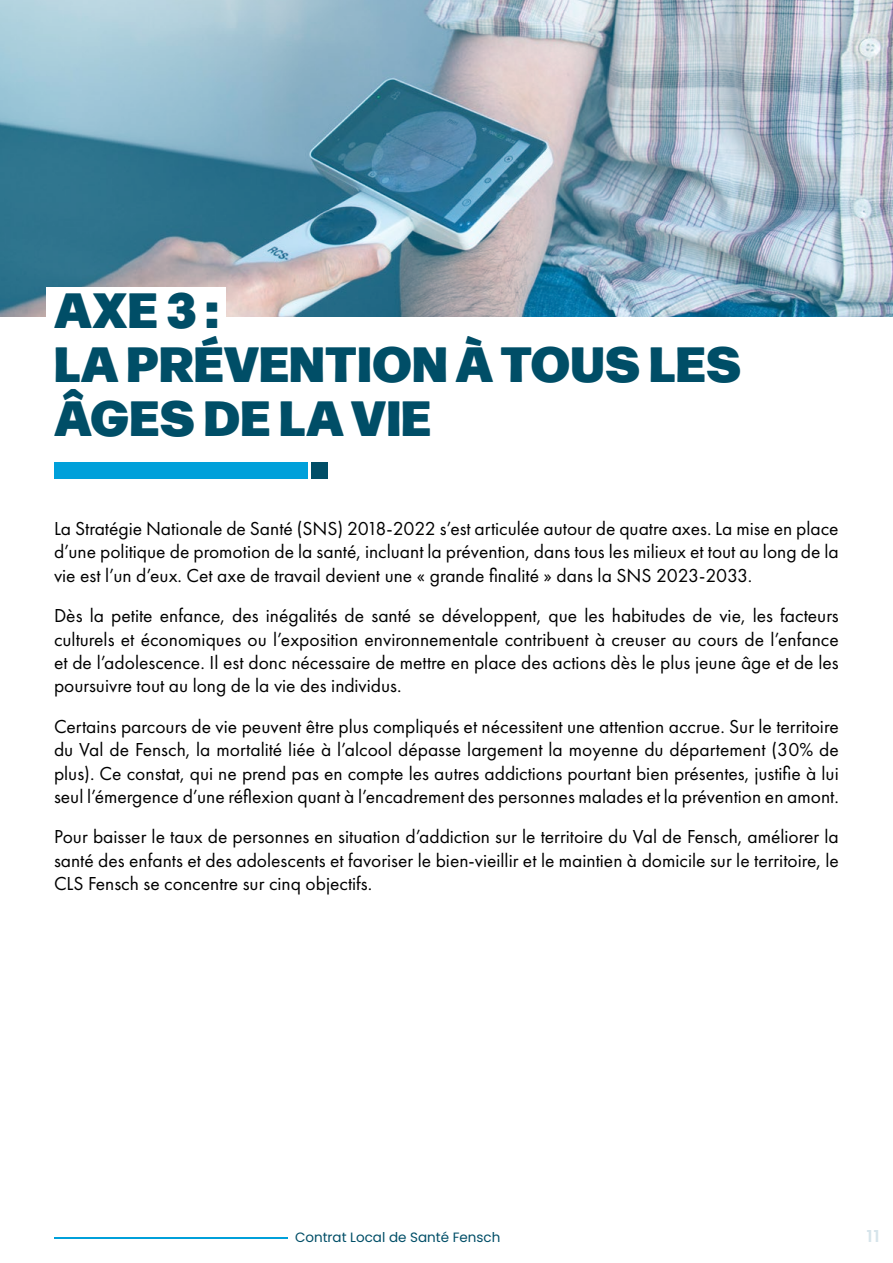
<style>
.page{position:relative;width:893px;height:1263px;background:#fff}
.page>*{position:absolute;margin:0;border:0;box-sizing:border-box;transform-origin:0 0}
.t1{font:900 49.5px/54px "Forma DJR Text";color:#004e67}
.t2{font:19.5px/23.4px "Futura PT";color:#000;text-align:justify}
.t3{font:600 18px "Futura PT";color:#d6e4eb}
.t4{font:13.5px "Poppins";color:#004e67}
</style>
<div class="page">
<hr style="left:54px;top:1237px;width:234px;height:2px;background:#00a0da">
<img style="left:0;top:0;width:893px;height:317px">
<div style="left:46px;top:288px;width:179px;height:56px;background:#fff"></div>
<div style="left:54px;top:463px;width:253px;height:16px;background:#00a0da"></div>
<div style="left:311px;top:463px;width:17px;height:16px;background:#004e67"></div>
<h1 class="t1" style="left:54px;top:280px;width:689px">AXE 3 :<br>LA PRÉVENTION À TOUS LES<br>ÂGES DE LA VIE</h1>
<p class="t2" style="left:54px;top:517px;width:786px">La Stratégie Nationale de Santé (SNS) 2018-2022 s’est articulée autour de quatre axes. La mise en place d’une politique de promotion de la santé, incluant la prévention, dans tous les milieux et tout au long de la vie est l’un d’eux. Cet axe de travail devient une « grande finalité » dans la SNS 2023-2033.</p>
<p class="t2" style="left:54px;top:604px;width:786px">Dès la petite enfance, des inégalités de santé se développent, que les habitudes de vie, les facteurs culturels et économiques ou l’exposition environnementale contribuent à creuser au cours de l’enfance et de l’adolescence. Il est donc nécessaire de mettre en place des actions dès le plus jeune âge et de les poursuivre tout au long de la vie des individus.</p>
<p class="t2" style="left:54px;top:714px;width:786px">Certains parcours de vie peuvent être plus compliqués et nécessitent une attention accrue. Sur le territoire du Val de Fensch, la mortalité liée à l’alcool dépasse largement la moyenne du département (30% de plus). Ce constat, qui ne prend pas en compte les autres addictions pourtant bien présentes, justifie à lui seul l’émergence d’une réflexion quant à l’encadrement des personnes malades et la prévention en amont.</p>
<p class="t2" style="left:54px;top:825px;width:786px">Pour baisser le taux de personnes en situation d’addiction sur le territoire du Val de Fensch, améliorer la santé des enfants et des adolescents et favoriser le bien-vieillir et le maintien à domicile sur le territoire, le CLS Fensch se concentre sur cinq objectifs.</p>
<p class="t4" style="left:295px;top:1230px;width:207px">Contrat Local de Santé Fensch</p>
<p class="t3" style="left:865px;top:1225px;width:19px">11</p>
</div>
